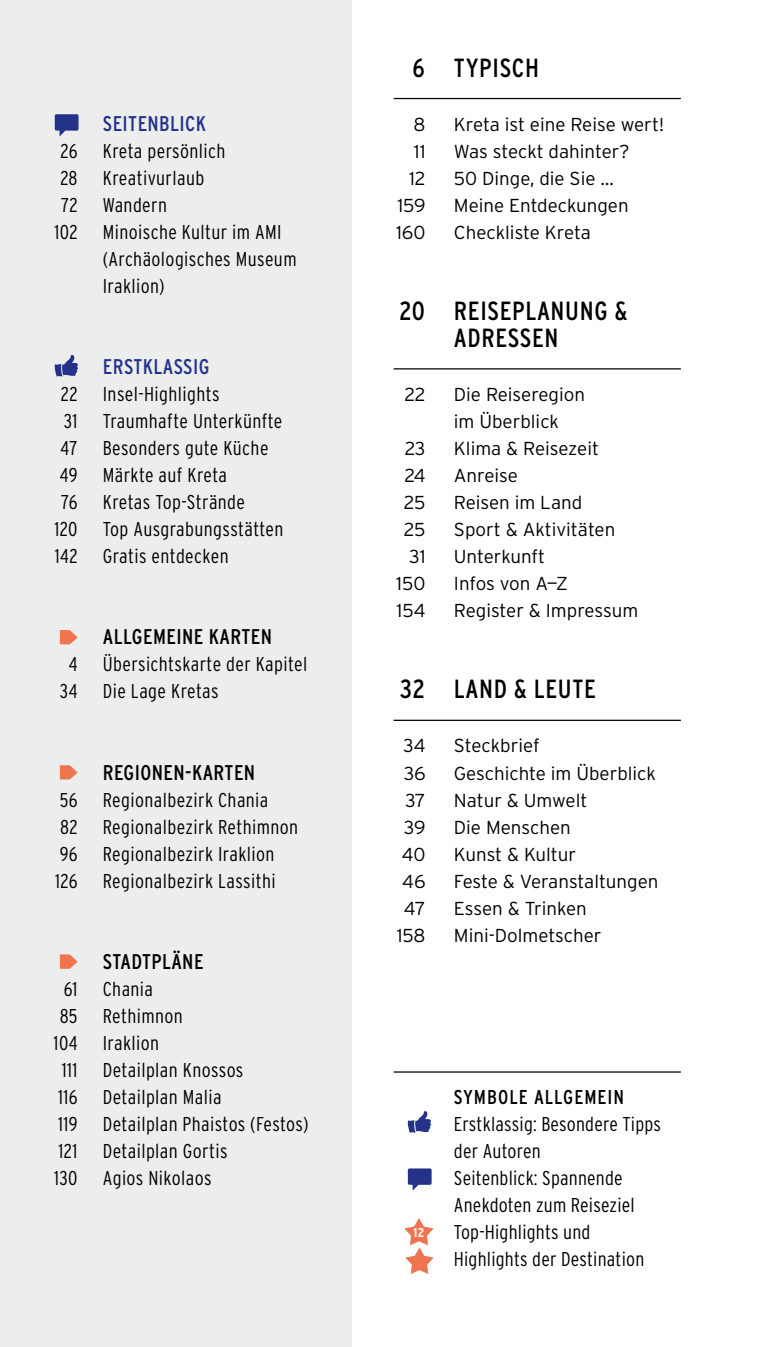
<style>
.page{position:relative;width:766px;height:1347px;background:#fff}
.page>*{position:absolute;margin:0;border:0;box-sizing:border-box;transform-origin:0 0}
.t1{font:condensed 26.25px/27px "Interstate";letter-spacing:.025em;color:#000;text-align:center}
.t2{font:condensed 21.25px "Interstate";letter-spacing:.02em;color:#000}
.t3{font:condensed 21.25px "Interstate";letter-spacing:.02em;color:#25328a}
.t4{font:300 condensed 20px/27px "Interstate";letter-spacing:.02em;color:#000}
.t5{font:condensed 20px "Interstate";letter-spacing:.05em;color:#000}
.t6{font:300 18.75px/27px "Interstate";color:#000}
.t7{font:700 condensed 13px "Interstate";color:#fff}
</style>
<div class="page">
<hr style="left:393px;top:1071px;width:287px;height:1px;background:#000">
<svg style="left:407px;top:1111px;width:24px;height:21px"></svg>
<svg style="left:407px;top:1168px;width:25px;height:22px"></svg>
<svg style="left:404px;top:1218px;width:29px;height:56px"></svg>
<hr style="left:393px;top:98px;width:287px;height:1px;background:#000">
<hr style="left:393px;top:368px;width:287px;height:1px;background:#000">
<hr style="left:393px;top:719px;width:287px;height:2px;background:#000">
<div style="left:0;top:0;width:351px;height:1346px;background:#eceded"></div>
<svg style="left:55px;top:114px;width:24px;height:22px"></svg>
<svg style="left:54px;top:355px;width:24px;height:21px"></svg>
<svg style="left:60px;top:630px;width:18px;height:14px"></svg>
<svg style="left:60px;top:765px;width:18px;height:14px"></svg>
<svg style="left:60px;top:954px;width:18px;height:14px"></svg>
<p class="t3" style="left:103px;top:112px;width:105px">SEITENBLICK</p>
<p class="t4" style="left:61px;top:138px;width:18px">26</p>
<p class="t4" style="left:103px;top:138px;width:124px">Kreta persönlich</p>
<p class="t4" style="left:60px;top:165px;width:19px">28</p>
<p class="t4" style="left:103px;top:165px;width:103px">Kreativurlaub</p>
<p class="t4" style="left:61px;top:192px;width:18px">72</p>
<p class="t4" style="left:103px;top:192px;width:66px">Wandern</p>
<p class="t4" style="left:55px;top:219px;width:25px">102</p>
<p class="t4" style="left:103px;top:219px;width:195px">Minoische Kultur im AMI<br>( Archäologisches Museum<br>Iraklion)</p>
<p class="t3" style="left:103px;top:355px;width:108px">ERSTKLASSIG</p>
<p class="t4" style="left:61px;top:381px;width:18px">22</p>
<p class="t4" style="left:103px;top:381px;width:118px">Insel-Highlights</p>
<p class="t4" style="left:64px;top:408px;width:15px">31</p>
<p class="t4" style="left:103px;top:408px;width:181px">Traumhafte Unterkünfte</p>
<p class="t4" style="left:60px;top:435px;width:19px">47</p>
<p class="t4" style="left:103px;top:435px;width:167px">Besonders gute Küche</p>
<p class="t4" style="left:60px;top:462px;width:19px">49</p>
<p class="t4" style="left:103px;top:462px;width:126px">Märkte auf Kreta</p>
<p class="t4" style="left:61px;top:489px;width:18px">76</p>
<p class="t4" style="left:103px;top:489px;width:144px">Kretas Top-Strände</p>
<p class="t4" style="left:54px;top:516px;width:25px">120</p>
<p class="t4" style="left:103px;top:516px;width:182px">Top Ausgrabungsstätten</p>
<p class="t4" style="left:55px;top:543px;width:24px">142</p>
<p class="t4" style="left:103px;top:543px;width:127px">Gratis entdecken</p>
<p class="t2" style="left:103px;top:626px;width:171px">ALLGEMEINE KARTEN</p>
<p class="t4" style="left:69px;top:651px;width:10px">4</p>
<p class="t4" style="left:103px;top:651px;width:206px">Übersichtskarte der Kapitel</p>
<p class="t4" style="left:60px;top:678px;width:19px">34</p>
<p class="t4" style="left:103px;top:678px;width:117px">Die Lage Kretas</p>
<p class="t2" style="left:103px;top:761px;width:154px">REGIONEN-KARTEN</p>
<p class="t4" style="left:60px;top:786px;width:19px">56</p>
<p class="t4" style="left:103px;top:786px;width:167px">Regionalbezirk Chania</p>
<p class="t4" style="left:60px;top:813px;width:19px">82</p>
<p class="t4" style="left:103px;top:813px;width:197px">Regionalbezirk Rethimnon</p>
<p class="t4" style="left:60px;top:840px;width:19px">96</p>
<p class="t4" style="left:103px;top:840px;width:173px">Regionalbezirk Iraklion</p>
<p class="t4" style="left:55px;top:867px;width:24px">126</p>
<p class="t4" style="left:103px;top:867px;width:174px">Regionalbezirk Lassithi</p>
<p class="t2" style="left:103px;top:950px;width:102px">STADTPLÄNE</p>
<p class="t4" style="left:64px;top:975px;width:15px">61</p>
<p class="t4" style="left:103px;top:975px;width:52px">Chania</p>
<p class="t4" style="left:60px;top:1002px;width:19px">85</p>
<p class="t4" style="left:103px;top:1002px;width:82px">Rethimnon</p>
<p class="t4" style="left:54px;top:1029px;width:25px">104</p>
<p class="t4" style="left:103px;top:1029px;width:58px">Iraklion</p>
<p class="t4" style="left:62px;top:1056px;width:17px">111</p>
<p class="t4" style="left:103px;top:1056px;width:142px">Detailplan Knossos</p>
<p class="t4" style="left:58px;top:1083px;width:21px">116</p>
<p class="t4" style="left:103px;top:1083px;width:120px">Detailplan Malia</p>
<p class="t4" style="left:58px;top:1110px;width:21px">119</p>
<p class="t4" style="left:103px;top:1110px;width:207px">Detailplan Phaistos (Festos)</p>
<p class="t4" style="left:59px;top:1137px;width:21px">121</p>
<p class="t4" style="left:103px;top:1137px;width:126px">Detailplan Gortis</p>
<p class="t4" style="left:54px;top:1164px;width:25px">130</p>
<p class="t4" style="left:103px;top:1164px;width:110px">Agios Nikolaos</p>
<h1 class="t1" style="left:412px;top:54px;width:128px">6 TYPISCH</h1>
<p class="t6" style="left:413px;top:111px;width:13px">8</p>
<p class="t6" style="left:454px;top:111px;width:211px">Kreta ist eine Reise wert!</p>
<p class="t6" style="left:414px;top:138px;width:13px">11</p>
<p class="t6" style="left:454px;top:138px;width:177px">Was steckt dahinter?</p>
<p class="t6" style="left:409px;top:165px;width:18px">12</p>
<p class="t6" style="left:454px;top:165px;width:161px">50 Dinge, die Sie …</p>
<p class="t6" style="left:397px;top:192px;width:30px">159</p>
<p class="t6" style="left:454px;top:192px;width:176px">Meine Entdeckungen</p>
<p class="t6" style="left:396px;top:219px;width:31px">160</p>
<p class="t6" style="left:454px;top:219px;width:138px">Checkliste Kreta</p>
<h1 class="t1" style="left:399px;top:297px;width:230px">20 REISEPLANUNG &amp;<br>ADRESSEN</h1>
<p class="t6" style="left:404px;top:381px;width:22px">22</p>
<p class="t6" style="left:454px;top:381px;width:133px">Die Reiseregion im Überblick</p>
<p class="t6" style="left:404px;top:435px;width:22px">23</p>
<p class="t6" style="left:454px;top:435px;width:147px">Klima &amp; Reisezeit</p>
<p class="t6" style="left:404px;top:462px;width:23px">24</p>
<p class="t6" style="left:454px;top:462px;width:66px">Anreise</p>
<p class="t6" style="left:404px;top:489px;width:23px">25</p>
<p class="t6" style="left:454px;top:489px;width:130px">Reisen im Land</p>
<p class="t6" style="left:404px;top:516px;width:23px">25</p>
<p class="t6" style="left:454px;top:516px;width:163px">Sport &amp; Aktivitäten</p>
<p class="t6" style="left:409px;top:543px;width:18px">31</p>
<p class="t6" style="left:454px;top:543px;width:93px">Unterkunft</p>
<p class="t6" style="left:396px;top:570px;width:31px">150</p>
<p class="t6" style="left:454px;top:570px;width:115px">Infos von A—Z</p>
<p class="t6" style="left:396px;top:597px;width:30px">154</p>
<p class="t6" style="left:454px;top:597px;width:186px">Register &amp; Impressum</p>
<h1 class="t1" style="left:400px;top:676px;width:197px">32 LAND &amp; LEUTE</h1>
<p class="t6" style="left:403px;top:732px;width:24px">34</p>
<p class="t6" style="left:454px;top:732px;width:87px">Steckbrief</p>
<p class="t6" style="left:403px;top:759px;width:23px">36</p>
<p class="t6" style="left:454px;top:759px;width:203px">Geschichte im Überblick</p>
<p class="t6" style="left:405px;top:786px;width:22px">37</p>
<p class="t6" style="left:454px;top:786px;width:135px">Natur &amp; Umwelt</p>
<p class="t6" style="left:404px;top:813px;width:23px">39</p>
<p class="t6" style="left:454px;top:813px;width:118px">Die Menschen</p>
<p class="t6" style="left:401px;top:840px;width:25px">40</p>
<p class="t6" style="left:454px;top:840px;width:124px">Kunst &amp; Kultur</p>
<p class="t6" style="left:402px;top:867px;width:25px">46</p>
<p class="t6" style="left:454px;top:867px;width:206px">Feste &amp; Veranstaltungen</p>
<p class="t6" style="left:404px;top:895px;width:23px">47</p>
<p class="t6" style="left:454px;top:895px;width:134px">Essen &amp; Trinken</p>
<p class="t6" style="left:396px;top:922px;width:30px">158</p>
<p class="t6" style="left:454px;top:922px;width:149px">Mini-Dolmetscher</p>
<p class="t7" style="left:413px;top:1225px;width:12px">12</p>
<p class="t5" style="left:454px;top:1086px;width:172px">SYMBOLE ALLGEMEIN</p>
<p class="t4" style="left:454px;top:1110px;width:208px">Erstklassig: Besondere Tipps der Autoren<br>Seitenblick: Spannende<br>Anekdoten zum Reiseziel<br>Top-Highlights und<br>Highlights der Destination</p>
</div>
